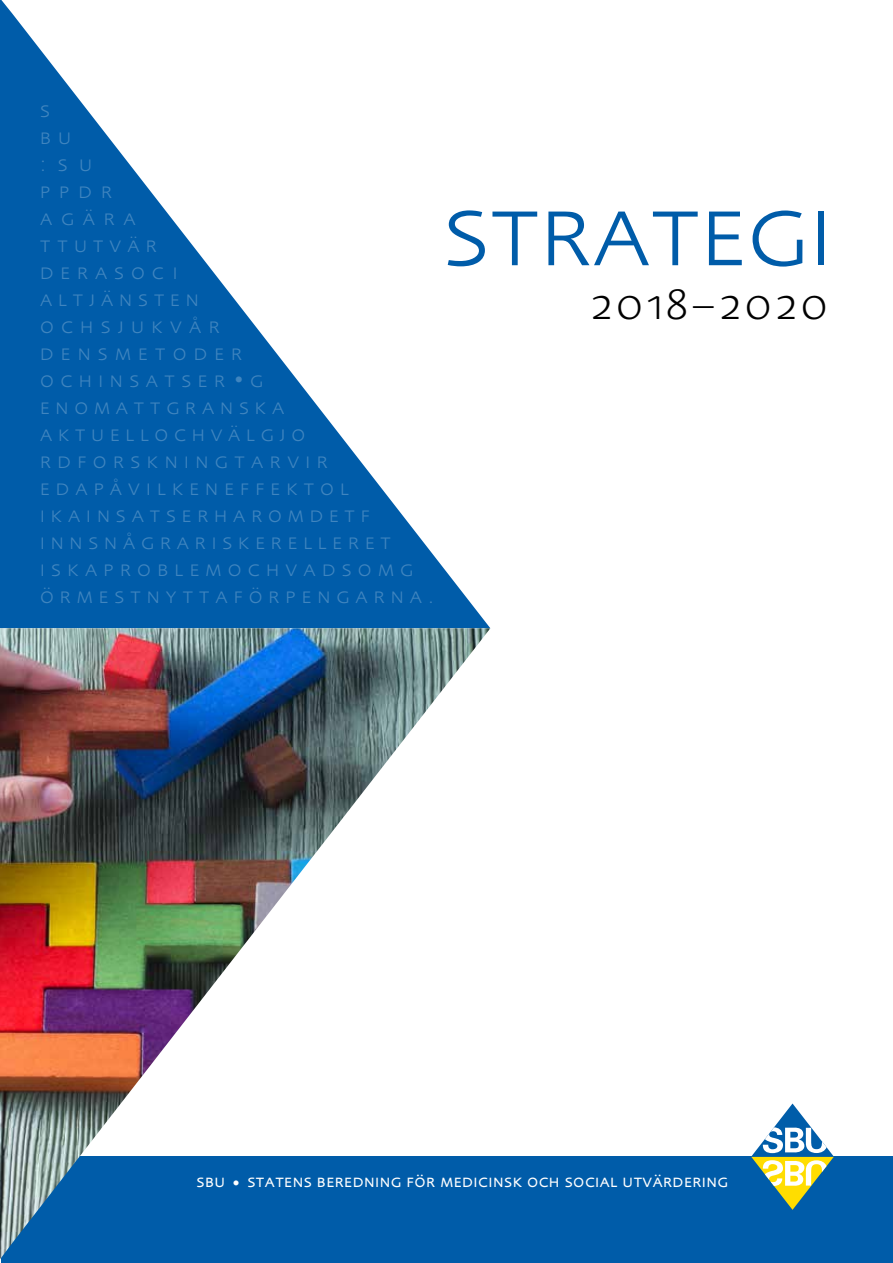
<style>
.page{position:relative;width:893px;height:1263px;background:#fff}
.page>*{position:absolute;margin:0;border:0;box-sizing:border-box;transform-origin:0 0}
.t1{font:300 105px "Foundry Sans Expert";color:#005ca9}
.t2{font:300 45px "Foundry Sans Expert";letter-spacing:.085em;color:#000}
.t3{font:300 22.5px "Foundry Sans Expert";color:#4085bf}
.t4{font:18px "Foundry Sans Expert";letter-spacing:.025em;color:#fff}
</style>
<div class="page">
<svg style="left:0;top:0;width:490px;height:628px;fill:#005ca9"></svg>
<div style="left:1px;top:1157px;width:892px;height:106px;background:#005ca9"></div>
<svg style="left:751px;top:1103px;width:83px;height:107px"></svg>
<img style="left:0;top:628px;width:490px;height:631px">
<p class="t3" style="left:40px;top:96px;width:12px">s</p>
<p class="t3" style="left:40px;top:123px;width:33px">b u</p>
<p class="t3" style="left:40px;top:150px;width:54px">:su</p>
<p class="t3" style="left:40px;top:177px;width:74px">p p d r</p>
<p class="t3" style="left:40px;top:204px;width:97px">a g ä r a</p>
<p class="t3" style="left:40px;top:231px;width:118px">t t u t v ä r</p>
<p class="t3" style="left:40px;top:258px;width:139px">d e r a s o c i</p>
<p class="t3" style="left:40px;top:285px;width:160px">a l t j ä n s t e n</p>
<p class="t3" style="left:40px;top:312px;width:182px">o c h s j u k v å r</p>
<p class="t3" style="left:40px;top:339px;width:204px">d e n s m e t o d e r</p>
<p class="t3" style="left:40px;top:366px;width:225px">o c h i n s a t s e r • g</p>
<p class="t3" style="left:40px;top:393px;width:246px">e n o m a t t g r a n s k a</p>
<p class="t3" style="left:40px;top:420px;width:267px">a k t u e l l o c h v ä l g j o</p>
<p class="t3" style="left:40px;top:447px;width:290px">r d f o r s k n i n g t a r v i r</p>
<p class="t3" style="left:40px;top:474px;width:311px">e d a p å v i l k e n e f f e k t o l</p>
<p class="t3" style="left:40px;top:501px;width:332px">i k a i n s a t s e r h a r o m d e t f</p>
<p class="t3" style="left:40px;top:528px;width:353px">i n n s n å g r a r i s k e r e l l e r e t</p>
<p class="t3" style="left:40px;top:555px;width:375px">i s k a p r o b l e m o c h v a d s o m g</p>
<p class="t3" style="left:40px;top:582px;width:396px">ö r m e s t n y t t a f ö r p e n g a r n a .</p>
<p class="t1" style="left:442px;top:168px;width:392px">strategi</p>
<p class="t2" style="left:590px;top:277px;width:239px">2018–2020</p>
<p class="t4" style="left:197px;top:1171px;width:533px">sbu • statens beredning för medicinsk och social utvärdering</p>
</div>
